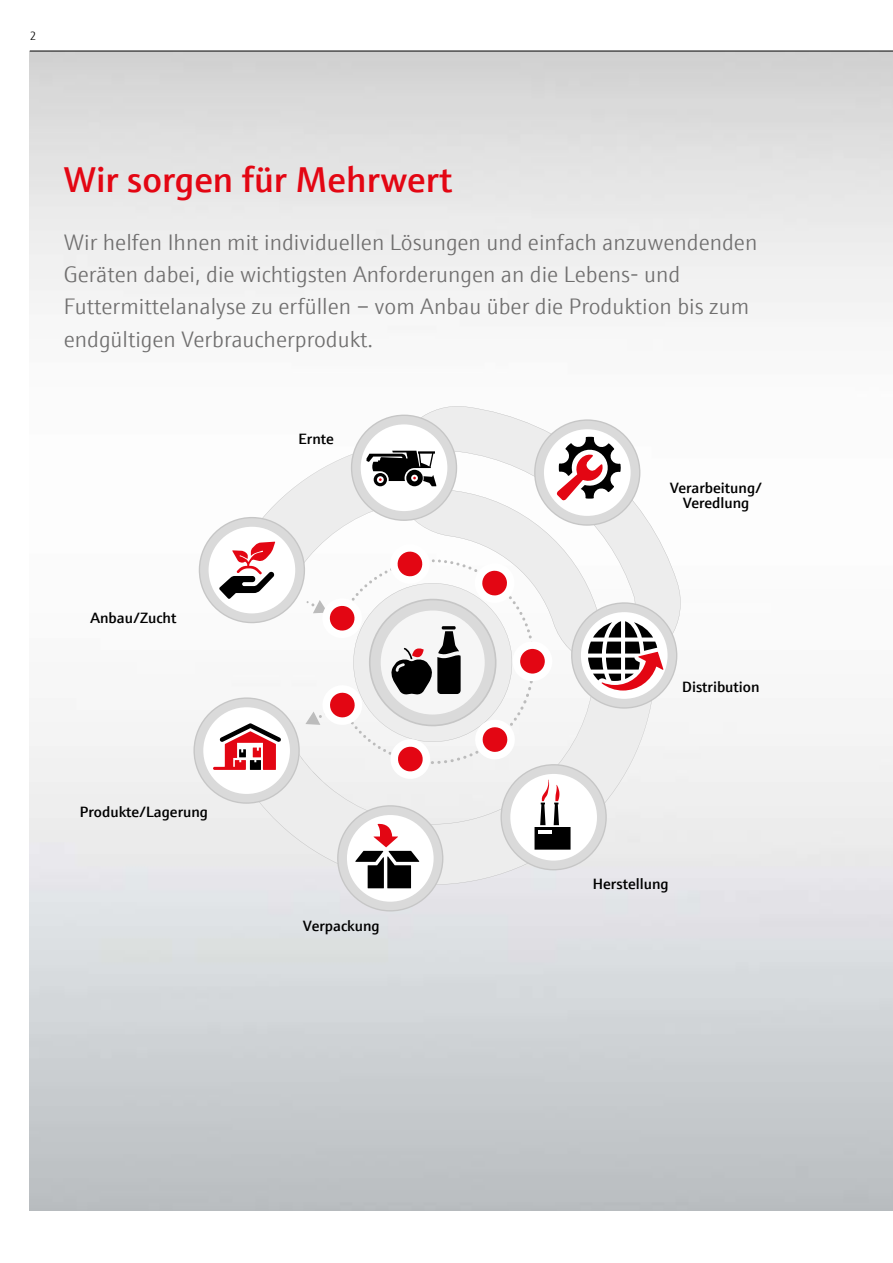
<style>
.page{position:relative;width:893px;height:1263px;background:#fff}
.page>*{position:absolute;margin:0;border:0;box-sizing:border-box;transform-origin:0 0}
.t1{font:600 36px "E+H Sans";color:#e30613}
.t2{font:300 22.5px/32.4px "E+H Sans";color:#706f6f}
.t3{font:600 15px/15.6px "E+H Sans";color:#000;text-align:center}
.t4{font:300 12px "E+H Sans";color:#000}
</style>
<div class="page">
<svg style="left:223px;top:406px;width:461px;height:479px"></svg>
<svg style="left:193px;top:414px;width:485px;height:498px"></svg>
<hr style="left:30px;top:51px;width:863px;height:1px;background:#000">
<p class="t4" style="left:30px;top:27px;width:8px">2</p>
<h1 class="t1" style="left:64px;top:152px;width:390px">Wir sorgen für Mehrwert</h1>
<p class="t2" style="left:64px;top:224px;width:695px">Wir helfen Ihnen mit individuellen Lösungen und einfach anzuwendenden Geräten dabei, die wichtigsten Anforderungen an die Lebens- und Futtermittelanalyse zu erfüllen – vom Anbau über die Produktion bis zum endgültigen Verbraucherprodukt.</p>
<p class="t3" style="left:90px;top:609px;width:87px">Anbau/Zucht</p>
<p class="t3" style="left:80px;top:803px;width:130px">Produkte/Lagerung</p>
<p class="t3" style="left:299px;top:429px;width:37px">Ernte</p>
<p class="t3" style="left:303px;top:917px;width:78px">Verpackung</p>
<p class="t3" style="left:670px;top:478px;width:93px">Verarbeitung/<br>Veredlung</p>
<p class="t3" style="left:682px;top:678px;width:79px">Distribution</p>
<p class="t3" style="left:593px;top:875px;width:77px">Herstellung</p>
</div>
